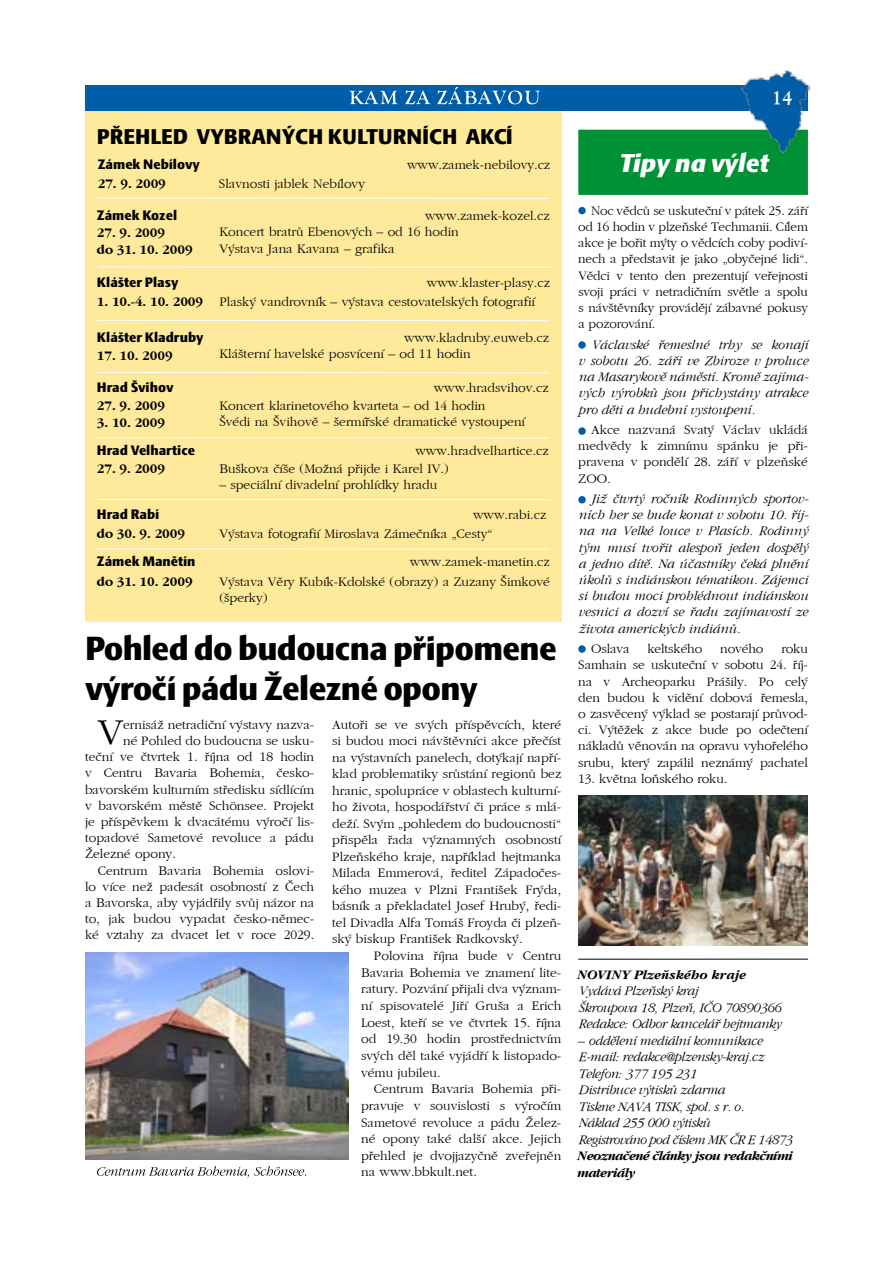
<style>
.page{position:relative;width:893px;height:1263px;background:#fff}
.page>*{position:absolute;margin:0;border:0;box-sizing:border-box;transform-origin:0 0}
.t1{font:39.45px "Gatineau";color:#000}
.t2{font:33px/39.6px "Skoda Sans Black CE";letter-spacing:-.02em;color:#000}
.t3{font:italic 25.5px "Skoda Sans Black CE";color:#fff}
.t4{font:700 22.5px "Golden Old Style";color:#fff}
.t5{font:21px "Skoda Sans Black CE";color:#000}
.t6{font:13.5px/16.2px "Gatineau";color:#000;text-align:justify}
.t7{font:italic 13.5px/16.2px "Gatineau";letter-spacing:-.02em;color:#000;text-align:justify}
.t8{font:13.5px "Skoda Sans Black CE";color:#000}
.t9{font:700 13.5px/16.2px "Gatineau";color:#000}
.t10{font:italic 700 13.5px/16.5px "Gatineau";letter-spacing:-.04em;color:#000}
.t11{font:italic 700 13.5px "Gatineau";color:#000}
.s1{font-weight:700}
</style>
<div class="page">
<div style="left:578px;top:130px;width:230px;height:65px;background:#009036"></div>
<div style="left:85px;top:103px;width:476px;height:519px;background:#feea9a"></div>
<div style="left:85px;top:85px;width:723px;height:26px;background:#005da8"></div>
<img style="left:741px;top:70px;width:69px;height:84px">
<hr style="left:578px;top:959px;width:230px;height:1px;background:#000">
<hr style="left:97px;top:198px;width:453px;height:1px;background:#fff">
<hr style="left:98px;top:266px;width:453px;height:2px;background:#fff">
<hr style="left:97px;top:320px;width:453px;height:1px;background:#fff">
<hr style="left:97px;top:372px;width:452px;height:1px;background:#fff">
<hr style="left:97px;top:437px;width:452px;height:1px;background:#fff">
<hr style="left:98px;top:499px;width:452px;height:1px;background:#fff">
<hr style="left:97px;top:548px;width:453px;height:2px;background:#fff">
<div style="left:578px;top:496px;width:8px;height:7px;background:#005da8;border-radius:50%"></div>
<div style="left:578px;top:341px;width:8px;height:8px;background:#005da8;border-radius:50%"></div>
<div style="left:578px;top:207px;width:8px;height:7px;background:#005da8;border-radius:50%"></div>
<img style="left:85px;top:952px;width:263px;height:208px">
<img style="left:578px;top:795px;width:230px;height:150px">
<div style="left:578px;top:427px;width:8px;height:8px;background:#005da8;border-radius:50%"></div>
<div style="left:578px;top:645px;width:8px;height:8px;background:#005da8;border-radius:50%"></div>
<svg style="left:97px;top:1166px;width:209px;height:12px"></svg>
<svg style="left:349px;top:87px;width:191px;height:17px"></svg>
<h3 class="t5" style="left:97px;top:125px;width:417px">PŘEHLED VYBRANÝCH KULTURNÍCH AKCÍ</h3>
<p class="t6" style="left:219px;top:175px;width:148px">Slavnosti jablek Nebílovy</p>
<p class="t8" style="left:97px;top:207px;width:82px">Zámek Kozel</p>
<p class="t6" style="left:219px;top:207px;width:332px;text-align:left;text-indent:206px">www.zamek-kozel.cz<br>Koncert bratrů Ebenových – od 16 hodin<br>Výstava Jana Kavana – grafika</p>
<p class="t8" style="left:98px;top:156px;width:104px">Zámek Nebílovy</p>
<p class="t6" style="left:407px;top:157px;width:145px">www.zamek-nebilovy.cz</p>
<p class="t9" style="left:98px;top:175px;width:70px">27. 9. 2009</p>
<p class="t9" style="left:97px;top:225px;width:97px">27. 9. 2009<br>do 31. 10. 2009</p>
<p class="t8" style="left:97px;top:275px;width:83px">Klášter Plasy</p>
<p class="t6" style="left:427px;top:275px;width:125px">www.klaster-plasy.cz</p>
<p class="t6" style="left:97px;top:294px;width:440px"><span class="s1">1. 10.-4. 10. 2009</span> Plaský vandrovník – výstava cestovatelských fotografií</p>
<p class="t8" style="left:97px;top:329px;width:108px">Klášter Kladruby</p>
<p class="t6" style="left:404px;top:330px;width:147px">www.kladruby.euweb.cz</p>
<p class="t9" style="left:97px;top:347px;width:77px">17. 10. 2009</p>
<p class="t6" style="left:219px;top:346px;width:253px">Klášterní havelské posvícení – od 11 hodin</p>
<p class="t8" style="left:97px;top:379px;width:78px">Hrad Švihov</p>
<p class="t6" style="left:434px;top:379px;width:116px">www.hradsvihov.cz</p>
<p class="t9" style="left:97px;top:398px;width:70px">27. 9. 2009</p>
<p class="t9" style="left:97px;top:414px;width:70px">3. 10. 2009</p>
<p class="t6" style="left:219px;top:398px;width:307px">Koncert klarinetového kvarteta – od 14 hodin<br>Švédi na Švihově – šermířské dramatické vystoupení</p>
<p class="t8" style="left:97px;top:442px;width:100px">Hrad Velhartice</p>
<p class="t6" style="left:415px;top:443px;width:135px">www.hradvelhartice.cz</p>
<p class="t9" style="left:97px;top:461px;width:70px">27. 9. 2009</p>
<p class="t6" style="left:219px;top:461px;width:231px">Buškova číše (Možná přijde i Karel IV.)</p>
<p class="t6" style="left:219px;top:477px;width:220px">– speciální divadelní prohlídky hradu</p>
<p class="t8" style="left:97px;top:506px;width:64px">Hrad Rabí</p>
<p class="t6" style="left:473px;top:506px;width:75px">www.rabi.cz</p>
<p class="t9" style="left:97px;top:526px;width:90px">do 30. 9. 2009</p>
<p class="t6" style="left:219px;top:526px;width:275px">Výstava fotografií Miroslava Zámečníka „Cesty“</p>
<p class="t8" style="left:97px;top:553px;width:100px">Zámek Manětín</p>
<p class="t6" style="left:410px;top:554px;width:141px">www.zamek-manetin.cz</p>
<p class="t9" style="left:97px;top:573px;width:97px">do 31. 10. 2009</p>
<p class="t6" style="left:219px;top:573px;width:332px">Výstava Věry Kubík-Kdolské (obrazy) a Zuzany Šimkové (šperky)</p>
<h2 class="t2" style="left:85px;top:629px;width:473px">Pohled do budoucna připomene výročí pádu Železné opony</h2>
<h1 class="t1" style="left:98px;top:710px;width:27px">V</h1>
<p class="t6" style="left:123px;top:716px;width:193px">ernisáž netradiční výstavy nazva-</p>
<p class="t6" style="left:332px;top:716px;width:231px">Autoři se ve svých příspěvcích, které si budou moci návštěvníci akce přečíst na výstavních panelech, dotýkají napří&shy;klad problematiky srůstání regionů bez hranic, spolupráce v oblastech kulturní&shy;ho života, hospodářství či práce s mlá&shy;deží. Svým „pohledem do budoucnosti“ přispěla řada významných osobností Plzeňského kraje, například hejtmanka Milada Emmerová, ředitel Západočes&shy;kého muzea v Plzni František Frýda, básník a překladatel Josef Hrubý, ředi&shy;tel Divadla Alfa Tomáš Froyda či plzeň&shy;ský biskup František Radkovský.</p>
<p class="t6" style="left:361px;top:947px;width:202px;line-height:16.6px;text-indent:13px">Polovina října bude v Centru Bavaria Bohemia ve znamení lite&shy;ratury. Pozvání přijali dva význam&shy;ní spisovatelé Jiří Gruša a Erich Loest, kteří se ve čtvrtek 15. října od 19.30 hodin prostřednictvím svých děl také vyjádří k listopado&shy;vému jubileu.</p>
<p class="t6" style="left:361px;top:1081px;width:202px;line-height:16.6px;text-indent:13px">Centrum Bavaria Bohemia při&shy;pravuje v souvislosti s výročím Sametové revoluce a pádu Želez&shy;né opony také další akce. Jejich přehled je dvojjazyčně zveřejněn na www.bbkult.net.</p>
<p class="t6" style="left:123px;top:733px;width:193px">né Pohled do budoucna se usku-</p>
<p class="t6" style="left:85px;top:749px;width:231px">teční ve čtvrtek 1. října od 18 hodin</p>
<p class="t6" style="left:85px;top:765px;width:231px">v Centru Bavaria Bohemia, česko-</p>
<p class="t6" style="left:85px;top:781px;width:231px">bavorském kulturním středisku sídlícím</p>
<p class="t6" style="left:85px;top:797px;width:231px">v bavorském městě Schönsee. Projekt</p>
<p class="t6" style="left:85px;top:814px;width:231px">je příspěvkem k dvacátému výročí lis-</p>
<p class="t6" style="left:85px;top:830px;width:231px">topadové Sametové revoluce a pádu</p>
<p class="t6" style="left:85px;top:846px;width:92px">Železné opony.</p>
<p class="t6" style="left:98px;top:862px;width:218px">Centrum Bavaria Bohemia oslovi-</p>
<p class="t6" style="left:85px;top:878px;width:231px">lo více než padesát osobností z Čech</p>
<p class="t6" style="left:85px;top:895px;width:231px">a Bavorska, aby vyjádřily svůj názor na</p>
<p class="t6" style="left:85px;top:911px;width:231px">to, jak budou vypadat česko-němec-</p>
<p class="t6" style="left:85px;top:927px;width:231px">ké vztahy za dvacet let v roce 2029.</p>
<h3 class="t4" style="left:771px;top:85px;width:23px">14</h3>
<h3 class="t3" style="left:619px;top:147px;width:151px">Tipy na výlet</h3>
<p class="t6" style="left:578px;top:202px;width:231px;text-indent:13px">Noc vědců se uskuteční v pátek 25. září od 16 hodin v plzeňské Techmanii. Cílem akce je bořit mýty o vědcích coby podiví&shy;nech a představit je jako „obyčejné lidi“.<br>Vědci v tento den prezentují veřejnosti svoji práci v netradičním světle a spolu s návštěvníky provádějí zábavné pokusy a pozorování.</p>
<p class="t7" style="left:578px;top:336px;width:232px;text-indent:13px">Václavské řemeslné trhy se konají v sobotu 26. září ve Zbiroze v proluce na Masarykově náměstí. Kromě zajíma&shy;vých výrobků jsou přichystány atrakce pro děti a hudební vystoupení.</p>
<p class="t6" style="left:578px;top:422px;width:231px;text-indent:13px">Akce nazvaná Svatý Václav ukládá medvědy k zimnímu spánku je při&shy;pravena v pondělí 28. září v plzeňské ZOO.</p>
<p class="t7" style="left:578px;top:491px;width:232px;text-indent:13px">Již čtvrtý ročník Rodinných sportov&shy;ních her se bude konat v sobotu 10. říj&shy;na na Velké louce v Plasích. Rodinný tým musí tvořit alespoň jeden dospělý a jedno dítě. Na účastníky čeká plnění úkolů s indiánskou tématikou. Zájemci si budou moci prohlédnout indiánskou vesnici a dozví se řadu zajímavostí ze života amerických indiánů.</p>
<p class="t6" style="left:591px;top:641px;width:40px">Oslava</p>
<p class="t6" style="left:647px;top:641px;width:56px">keltského</p>
<p class="t6" style="left:720px;top:641px;width:45px">nového</p>
<p class="t6" style="left:578px;top:641px;width:231px;text-indent:203px">roku Samhain se uskuteční v sobotu 24. říj&shy;na v Archeoparku Prášily. Po celý den budou k vidění dobová řemesla, o zasvěcený výklad se postarají průvod&shy;ci. Výtěžek z akce bude po odečtení nákladů věnován na opravu vyhořelého srubu, který zapálil neznámý pachatel</p>
<p class="t6" style="left:578px;top:770px;width:151px">13. května loňského roku.</p>
<p class="t11" style="left:578px;top:967px;width:170px">NOVINY Plzeňského kraje</p>
<p class="t7" style="left:578px;top:982px;width:205px;text-align:left">Vydává Plzeňský kraj<br>Škroupova 18, Plzeň, IČO 70890366<br>Redakce: Odbor kancelář hejtmanky</p>
<p class="t7" style="left:578px;top:1032px;width:215px;text-align:left">– oddělení mediální komunikace<br>E-mail: redakce@plzensky-kraj.cz<br>Telefon: 377 195 231<br>Distribuce výtisků zdarma<br>Tiskne NAVA TISK, spol. s r. o.<br>Náklad 255 000 výtisků<br>Registrováno pod číslem MK ČR E 14873</p>
<p class="t10" style="left:578px;top:1148px;width:217px">Neoznačené články jsou redakčními materiály</p>
</div>
